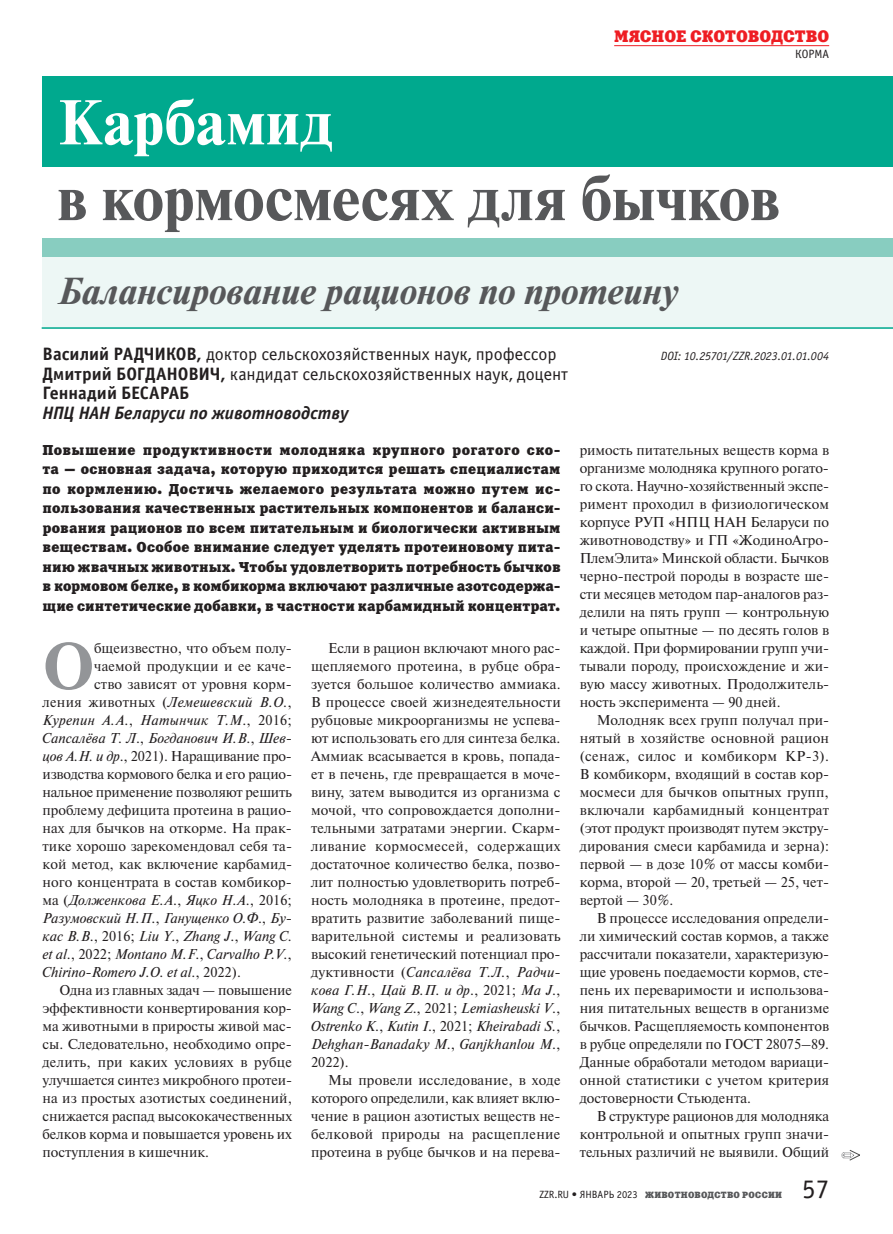
<style>
.page{position:relative;width:893px;height:1234px;background:#fff}
.page>*{position:absolute;margin:0;border:0;box-sizing:border-box;transform-origin:0 0}
.t1{font:700 65.7px "Newton C";color:#939598}
.t2{font:700 63px "Newton C";color:#57585a}
.t3{font:700 63px "Newton C";letter-spacing:.01em;color:#fff}
.t4{font:italic 700 37.5px "Newton C";color:#57585a}
.t5{font:27px "Officina Sans C";color:#231f20}
.t6{font:18px/19.5px "Officina Sans C";letter-spacing:-.005em;color:#231f20}
.t7{font:italic 700 18px "Officina Sans C";letter-spacing:-.01em;color:#231f20}
.t8{font:16.5px "Xenia C";color:#ee1d23}
.t9{font:14.25px/18px "Newton C";letter-spacing:.005em;color:#231f20;text-align:justify}
.t10{font:14.25px/19.5px "Xenia C";letter-spacing:.005em;color:#231f20;text-align:justify}
.t11{font:italic 14.25px "Newton C";color:#231f20}
.t12{font:14.25px "Newton C";letter-spacing:-.015em;color:#231f20}
.t13{font:italic 14.25px "Newton C";letter-spacing:.02em;color:#231f20}
.t14{font:italic 12px "Officina Sans C";letter-spacing:-.01em;color:#231f20}
.t15{font:12px "Officina Sans C";color:#231f20}
.t16{font:9px "Xenia C";letter-spacing:.025em;color:#57585a}
.s1{font-weight:700}
.s2{font-style:italic}
.s3{font-style:normal}
.s4{font-family:"Officina Sans C";font-size:10.5px;color:#231f20}
</style>
<div class="page">
<hr style="left:614px;top:45px;width:215px;height:1px;background:#ee1d23">
<div style="left:43px;top:77px;width:850px;height:90px;background:#00a98e"></div>
<div style="left:43px;top:239px;width:850px;height:90px;background:#edf7f5"></div>
<div style="left:43px;top:239px;width:850px;height:18px;background:#88cdc0"></div>
<svg style="left:842px;top:1150px;width:18px;height:10px"></svg>
<hr style="left:42px;top:327px;width:851px;height:2px;background:#00a98e">
<p class="t8" style="left:614px;top:26px;width:216px">МЯСНОЕ СКОТОВОДСТВО</p>
<p class="t15" style="left:795px;top:48px;width:36px">КОРМА</p>
<h2 class="t3" style="left:58px;top:87px;width:276px">Карбамид</h2>
<h2 class="t2" style="left:58px;top:163px;width:724px">в кормосмесях для бычков</h2>
<h3 class="t4" style="left:58px;top:271px;width:622px">Балансирование рационов по протеину</h3>
<p class="t6" style="left:43px;top:345px;width:527px"><span class="s1">Василий РАДЧИКОВ,</span> доктор сельскохозяйственных наук, профессор<br><span class="s1">Дмитрий БОГДАНОВИЧ,</span> кандидат сельскохозяйственных наук, доцент<br><span class="s1">Геннадий БЕСАРАБ</span></p>
<p class="t7" style="left:43px;top:402px;width:308px">НПЦ НАН Беларуси по животноводству</p>
<p class="t10" style="left:43px;top:440px;width:520px">Повышение продуктивности молодняка крупного рогатого ско&shy;та — основная задача, которую приходится решать специалистам по кормлению. Достичь желаемого результата можно путем ис&shy;пользования качественных растительных компонентов и баланси&shy;рования рационов по всем питательным и биологически активным веществам. Особое внимание следует уделять протеиновому пита&shy;нию жвачных животных. Чтобы удовлетворить потребность бычков в кормовом белке, в комбикорма включают различные азотсодержа&shy;щие синтетические добавки, в частности карбамидный концентрат.</p>
<h1 class="t1" style="left:43px;top:629px;width:53px">О</h1>
<p class="t9" style="left:94px;top:639px;width:199px">бщеизвестно, что объем полу‑</p>
<p class="t9" style="left:94px;top:657px;width:199px">чаемой продукции и ее каче‑</p>
<p class="t9" style="left:94px;top:675px;width:199px">ство зависят от уровня корм‑</p>
<p class="t9" style="left:43px;top:693px;width:251px">ления животных (<span class="s2">Лемешевский В.О.</span>,</p>
<p class="t13" style="left:43px;top:712px;width:251px">Курепин А.А<span class="s3">.,</span> Натынчик Т.М<span class="s3">., 2016;</span></p>
<p class="t11" style="left:42px;top:730px;width:251px">Сапсалёва Т. Л<span class="s3">.,</span> Богданович И.В<span class="s3">.,</span> Шев-</p>
<p class="t9" style="left:43px;top:747px;width:251px"><span class="s2">цов А.Н. и др</span>., 2021). Наращивание про‑</p>
<p class="t9" style="left:43px;top:765px;width:251px">изводства кормового белка и его рацио‑</p>
<p class="t12" style="left:43px;top:784px;width:251px">нальное применение позволяют решить</p>
<p class="t9" style="left:43px;top:801px;width:251px">проблему дефицита протеина в рацио‑</p>
<p class="t9" style="left:43px;top:819px;width:251px">нах для бычков на откорме. На прак‑</p>
<p class="t9" style="left:43px;top:837px;width:251px">тике хорошо зарекомендовал себя та‑</p>
<p class="t9" style="left:43px;top:855px;width:251px">кой метод, как включение карбамид‑</p>
<p class="t9" style="left:43px;top:873px;width:251px">ного концентрата в состав комбикор‑</p>
<p class="t11" style="left:43px;top:892px;width:251px"><span class="s3">ма (</span>Долженкова Е.А<span class="s3">.,</span> Яцко Н.А<span class="s3">., 2016;</span></p>
<p class="t11" style="left:42px;top:910px;width:251px">Разумовский Н.П<span class="s3">.,</span> Ганущенко О.Ф<span class="s3">.,</span> Бу-</p>
<p class="t11" style="left:42px;top:928px;width:251px">кас В.В<span class="s3">., 2016;</span> Liu Y<span class="s3">.,</span> Zhang J<span class="s3">.,</span> Wang C.</p>
<p class="t11" style="left:43px;top:946px;width:251px">et al<span class="s3">., 2022;</span> Montano M.F<span class="s3">.,</span> Carvalho P.V.<span class="s3">,</span></p>
<p class="t11" style="left:43px;top:964px;width:200px">Chirino-Romero J.O. et al<span class="s3">., 2022).</span></p>
<p class="t9" style="left:60px;top:981px;width:234px">Одна из главных задач — повышение</p>
<p class="t9" style="left:42px;top:999px;width:251px">эффективности конвертирования кор‑</p>
<p class="t9" style="left:42px;top:1017px;width:251px">ма животными в приросты живой мас‑</p>
<p class="t9" style="left:42px;top:1035px;width:251px">сы. Следовательно, необходимо опре‑</p>
<p class="t9" style="left:42px;top:1053px;width:251px">делить, при каких условиях в рубце</p>
<p class="t9" style="left:42px;top:1071px;width:251px">улучшается синтез микробного протеи‑</p>
<p class="t9" style="left:42px;top:1089px;width:251px">на из простых азотистых соединений,</p>
<p class="t9" style="left:42px;top:1107px;width:251px">снижается распад высококачественных</p>
<p class="t9" style="left:42px;top:1125px;width:251px">белков корма и повышается уровень их</p>
<p class="t9" style="left:42px;top:1143px;width:168px">поступления в кишечник.</p>
<p class="t9" style="left:311px;top:639px;width:251px;text-align:left;text-indent:17px">Если в рацион включают много рас‑ щепляемого протеина, в рубце обра‑ зуется большое количество аммиака.<br>В процессе своей жизнедеятельности рубцовые микроорганизмы не успева‑ ют использовать его для синтеза белка.<br>Аммиак всасывается в кровь, попада‑ ет в печень, где превращается в моче‑ вину, затем выводится из организма с мочой, что сопровождается дополни‑ тельными затратами энергии. Скарм‑ ливание кормосмесей, содержащих достаточное количество белка, позво‑ лит полностью удовлетворить потреб‑ ность молодняка в протеине, предот&shy;вратить развитие заболеваний пище‑ варительной системы и реализовать высокий генетический потенциал про‑ дуктивности (<span class="s2">Сапсалёва Т.Л.</span>, <span class="s2">Радчи&shy;кова Г.Н</span>., <span class="s2">Цай В.П. и др</span>., 2021; <span class="s2">Ma J</span>., <span class="s2">Wang C</span>., <span class="s2">Wang Z</span>., 2021; <span class="s2">Lemiasheuski V</span>., <span class="s2">Ostrenko K</span>., <span class="s2">Kutin I</span>., 2021; <span class="s2">Kheirabadi S.</span>, <span class="s2">Dehghan-Banadaky M</span>., <span class="s2">Ganjkhanlou M</span>., 2022).</p>
<p class="t9" style="left:311px;top:1071px;width:251px;text-indent:17px">Мы провели исследование, в ходе которого определили, как влияет вклю‑ чение в рацион азотистых веществ не‑ белковой природы на расщепление протеина в рубце бычков и на перева‑</p>
<p class="t14" style="left:661px;top:349px;width:170px">DOI: 10.25701/ZZR.2023.01.01.004</p>
<p class="t9" style="left:580px;top:441px;width:251px">римость питательных веществ корма в организме молодняка крупного рогато‑ го скота. Научно-хозяйственный экспе‑ римент проходил в физиологическом корпусе РУП «НПЦ НАН Беларуси по животноводству» и ГП «ЖодиноАгро‑ ПлемЭлита» Минской области. Бычков черно-пестрой породы в возрасте ше‑ сти месяцев методом пар-аналогов раз‑ делили на пять групп — контрольную и четыре опытные — по десять голов в каждой. При формировании групп учи‑ тывали породу, происхождение и жи‑ вую массу животных. Продолжитель‑ ность эксперимента — 90 дней.</p>
<p class="t9" style="left:580px;top:711px;width:251px;text-indent:17px">Молодняк всех групп получал при‑ нятый в хозяйстве основной рацион (сенаж, силос и комбикорм КР-3).<br>В комбикорм, входящий в состав кор‑ мосмеси для бычков опытных групп, включали карбамидный концентрат (этот продукт производят путем экстру‑ дирования смеси карбамида и зерна): первой — в дозе 10% от массы комби‑ корма, второй — 20, третьей — 25, чет‑ вертой — 30%.</p>
<p class="t9" style="left:580px;top:909px;width:251px;text-indent:17px">В процессе исследования определи‑ ли химический состав кормов, а также рассчитали показатели, характеризую‑ щие уровень поедаемости кормов, сте‑ пень их переваримости и использова‑ ния питательных веществ в организме бычков. Расщепляемость компонентов в рубце определяли по ГОСТ 28075–89.<br>Данные обработали методом вариаци‑ онной статистики с учетом критерия достоверности Стьюдента.</p>
<p class="t9" style="left:580px;top:1107px;width:251px;text-indent:17px">В структуре рационов для молодняка контрольной и опытных групп значи‑ тельных различий не выявили. Общий</p>
<p class="t16" style="left:539px;top:1188px;width:244px"><span class="s4">ZZR.RU • ЯНВАРЬ 2023</span> ЖИВОТНОВОДСТВО РОССИИ</p>
<h3 class="t5" style="left:802px;top:1174px;width:28px">57</h3>
</div>
